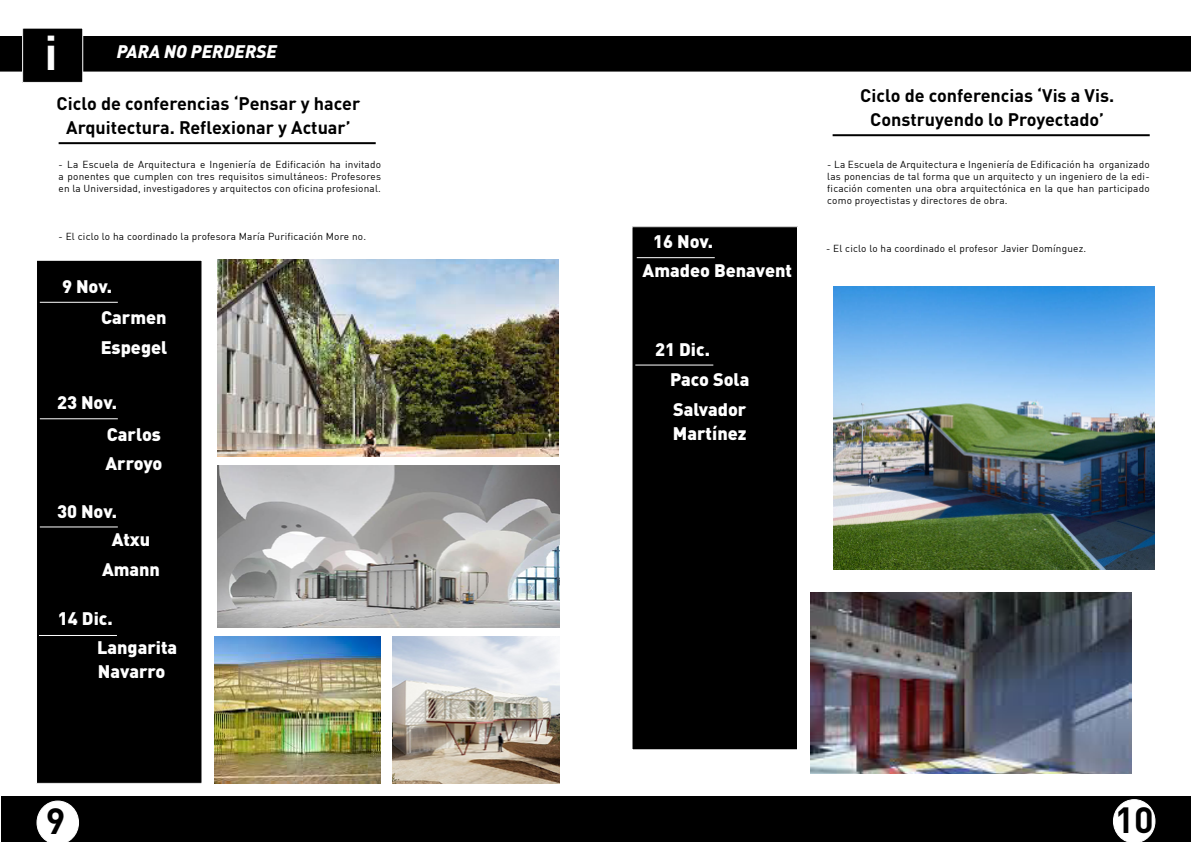
<style>
.page{position:relative;width:1191px;height:842px;background:#fff}
.page>*{position:absolute;margin:0;border:0;box-sizing:border-box;transform-origin:0 0}
.t1{font:700 48px "DIN Pro";color:#fff}
.t2{font:700 36px "DIN Pro";color:#000}
.t3{font:900 18px/30.3px "DIN Pro";color:#fff}
.t4{font:700 18px/24px "DIN Pro";color:#000;text-align:center}
.t5{font:italic 900 18px "DIN Pro";color:#fff}
.t6{font:10px/12px "DIN Regular Alternate";letter-spacing:.02em;color:#000;text-align:justify}
.s1{color:#000}
</style>
<div class="page">
<div style="left:0;top:37px;width:1190px;height:34px;background:#000"></div>
<div style="left:0;top:36px;width:1191px;height:36px;border:1px solid #000"></div>
<div style="left:23px;top:28px;width:60px;height:54px;background:#000"></div>
<div style="left:22px;top:28px;width:61px;height:55px;border:1px solid #fff"></div>
<img style="left:217px;top:260px;width:341px;height:197px">
<hr style="left:59px;top:142px;width:317px;height:2px;background:#000">
<div style="left:36px;top:260px;width:166px;height:523px;background:#000"></div>
<div style="left:36px;top:260px;width:166px;height:524px;border:1px solid #fff"></div>
<hr style="left:39px;top:635px;width:78px;height:1px;background:#fff">
<hr style="left:40px;top:302px;width:78px;height:1px;background:#fff">
<hr style="left:40px;top:418px;width:78px;height:1px;background:#fff">
<hr style="left:40px;top:526px;width:78px;height:1px;background:#fff">
<img style="left:217px;top:465px;width:342px;height:163px">
<img style="left:214px;top:636px;width:167px;height:148px">
<img style="left:393px;top:636px;width:166px;height:148px">
<hr style="left:832px;top:134px;width:317px;height:2px;background:#000">
<div style="left:632px;top:227px;width:165px;height:523px;background:#000"></div>
<div style="left:631px;top:226px;width:167px;height:524px;border:1px solid #fff"></div>
<hr style="left:637px;top:257px;width:77px;height:1px;background:#fff">
<hr style="left:635px;top:365px;width:78px;height:1px;background:#fff">
<img style="left:833px;top:287px;width:322px;height:283px">
<img style="left:810px;top:593px;width:321px;height:180px">
<div style="left:1px;top:796px;width:1190px;height:46px;background:#000"></div>
<svg style="left:36px;top:800px;width:43px;height:42px"></svg>
<svg style="left:1113px;top:799px;width:42px;height:43px"></svg>
<h1 class="t1" style="left:45px;top:13px;width:15px">i</h1>
<h3 class="t5" style="left:117px;top:36px;width:162px">PARA NO PERDERSE</h3>
<h3 class="t4" style="left:57px;top:89px;width:305px">Ciclo de conferencias ‘Pensar y hacer<br>Arquitectura. Reflexionar y Actuar’</h3>
<p class="t6" style="left:59px;top:158px;width:324px">- La Escuela de Arquitectura e Ingeniería de Edificación ha invitado a ponentes que cumplen con tres requisitos simultáneos: Profesores en la Universidad, investigadores y arquitectos con oficina profesional.</p>
<p class="t6" style="left:59px;top:230px;width:309px">- El ciclo lo ha coordinado la profesora María Purificación More no.</p>
<h3 class="t3" style="left:101px;top:269px;width:68px;text-indent:-39px">9 Nov.<br>Carmen<br>Espegel</h3>
<h3 class="t3" style="left:105px;top:385px;width:59px;text-indent:-48px">23 Nov.<br>Carlos<br>Arroyo</h3>
<h3 class="t3" style="left:57px;top:494px;width:62px">30 Nov.</h3>
<h3 class="t3" style="left:112px;top:522px;width:40px">Atxu</h3>
<h3 class="t3" style="left:102px;top:552px;width:59px">Amann</h3>
<h3 class="t3" style="left:58px;top:601px;width:56px">14 Dic.</h3>
<h3 class="t3" style="left:86px;top:633px;width:92px;line-height:24px;text-align:center"><span class="s1">C</span>Langarita<br>Navarro</h3>
<h3 class="t3" style="left:653px;top:223px;width:62px">16 Nov.</h3>
<h3 class="t3" style="left:642px;top:253px;width:151px">Amadeo Benavent</h3>
<h3 class="t3" style="left:670px;top:332px;width:81px;text-indent:-15px">21 Dic.<br>Paco Sola<br>Salvador</h3>
<h3 class="t3" style="left:673px;top:416px;width:75px">Martínez</h3>
<h3 class="t4" style="left:860px;top:81px;width:255px">Ciclo de conferencias ‘Vis a Vis.<br>Construyendo lo Proyectado’</h3>
<p class="t6" style="left:827px;top:158px;width:324px">- La Escuela de Arquitectura e Ingeniería de Edificación ha organizado las ponencias de tal forma que un arquitecto y un ingeniero de la edi&shy;ficación comenten una obra arquitectónica en la que han participado como proyectistas y directores de obra.</p>
<p class="t6" style="left:826px;top:242px;width:262px">- El ciclo lo ha coordinado el profesor Javier Domínguez.</p>
<h2 class="t2" style="left:46px;top:791px;width:21px">9</h2>
<h2 class="t2" style="left:1114px;top:790px;width:41px">10</h2>
</div>
